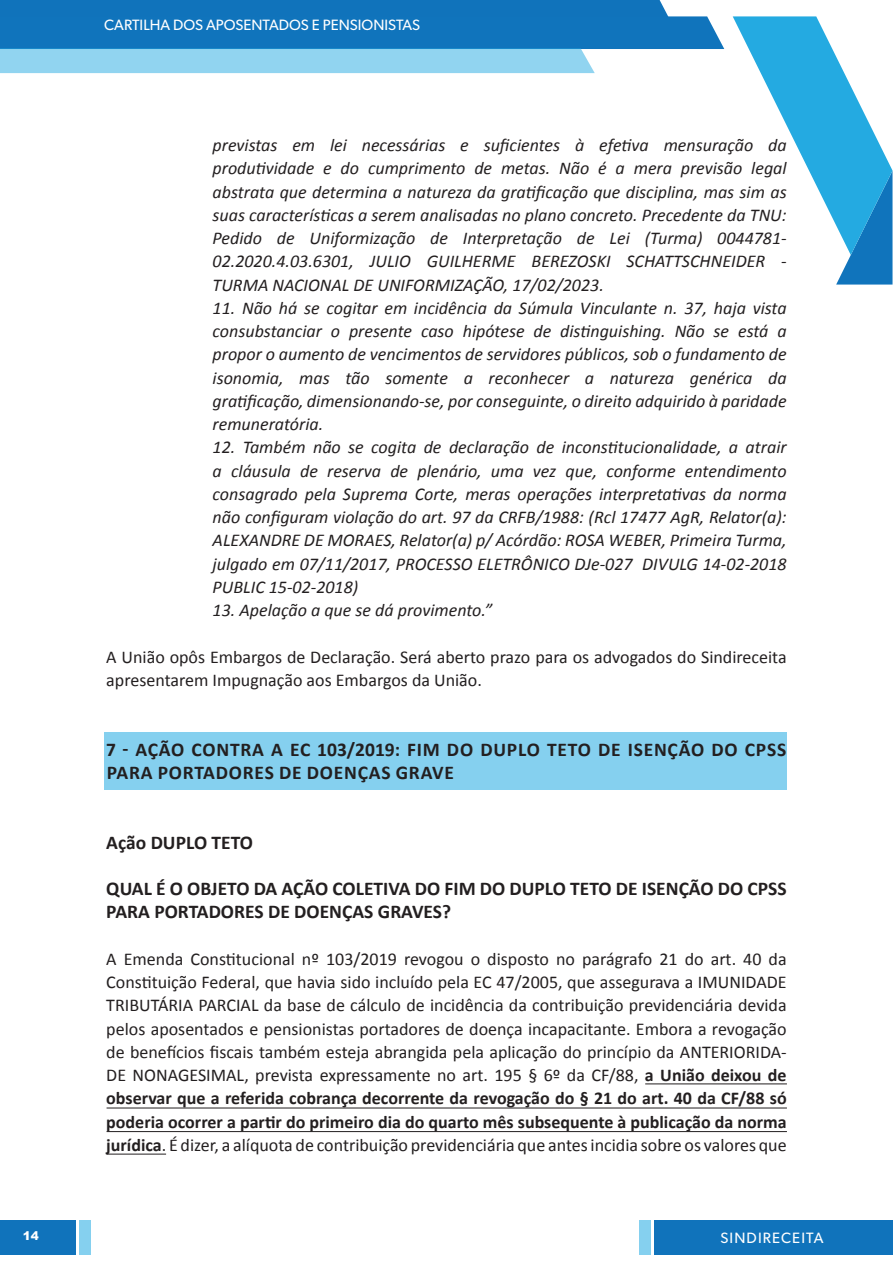
<style>
.page{position:relative;width:893px;height:1263px;background:#fff}
.page>*{position:absolute;margin:0;border:0;box-sizing:border-box;transform-origin:0 0}
.t1{font:700 19.5px/23.2px "Calibri";color:#231f20}
.t2{font:700 19.5px/23.2px "Calibri";letter-spacing:.04em;color:#231f20}
.t3{font:italic 18px/23.2px "Calibri";color:#231f20;text-align:justify}
.t4{font:18px/23.2px "Calibri";color:#231f20}
.t5{font:15px "Gibson";color:#fff}
.t6{font:15px "Gibson";letter-spacing:.075em;color:#fff}
.t7{font:900 12px "Arial";color:#fff}
.s1{font-weight:700}
</style>
<div class="page">
<div style="left:0;top:1220px;width:76px;height:35px;background:#1073bb"></div>
<div style="left:79px;top:1220px;width:11px;height:35px;background:#85d0ef"></div>
<div style="left:655px;top:1220px;width:238px;height:35px;background:#1073bb"></div>
<div style="left:639px;top:1220px;width:12px;height:35px;background:#85d0ef"></div>
<svg style="left:733px;top:16px;width:159px;height:269px"></svg>
<svg style="left:0;top:0;width:724px;height:73px;background:#4699cf"></svg>
<div style="left:104px;top:732px;width:683px;height:58px;background:#85d0ef"></div>
<hr style="left:645px;top:1083px;width:142px;height:1px;background:#231f20">
<hr style="left:107px;top:1107px;width:680px;height:1px;background:#231f20">
<hr style="left:107px;top:1131px;width:680px;height:1px;background:#231f20">
<hr style="left:107px;top:1154px;width:59px;height:1px;background:#231f20">
<p class="t5" style="left:104px;top:16px;width:317px">CARTILHA DOS APOSENTADOS E PENSIONISTAS</p>
<p class="t3" style="left:213px;top:133px;width:576px">previstas em lei necessárias e suficientes à efetiva mensuração da produtividade e do cumprimento de metas. Não é a mera previsão legal abstrata que determina a natureza da gratificação que disciplina, mas sim as suas características a serem analisadas no plano concreto. Precedente da TNU:<br>Pedido de Uniformização de Interpretação de Lei (Turma) 0044781- 02.2020.4.03.6301, JULIO GUILHERME BEREZOSKI SCHATTSCHNEIDER - TURMA NACIONAL DE UNIFORMIZAÇÃO, 17/02/2023.</p>
<p class="t3" style="left:213px;top:295px;width:576px">11. Não há se cogitar em incidência da Súmula Vinculante n. 37, haja vista consubstanciar o presente caso hipótese de distinguishing. Não se está a propor o aumento de vencimentos de servidores públicos, sob o fundamento de isonomia, mas tão somente a reconhecer a natureza genérica da gratificação, dimensionando-se, por conseguinte, o direito adquirido à paridade remuneratória.</p>
<p class="t3" style="left:213px;top:435px;width:576px">12. Também não se cogita de declaração de inconstitucionalidade, a atrair a cláusula de reserva de plenário, uma vez que, conforme entendimento consagrado pela Suprema Corte, meras operações interpretativas da norma não configuram violação do art. 97 da CRFB/1988: (Rcl 17477 AgR, Relator(a):<br>ALEXANDRE DE MORAES, Relator(a) p/ Acórdão: ROSA WEBER, Primeira Turma, julgado em 07/11/2017, PROCESSO ELETRÔNICO DJe-027 DIVULG 14-02-2018<br>PUBLIC 15-02-2018)</p>
<p class="t3" style="left:213px;top:598px;width:281px">13. Apelação a que se dá provimento.”</p>
<p class="t4" style="left:106px;top:645px;width:682px">A União opôs Embargos de Declaração. Será aberto prazo para os advogados do Sindireceita apresentarem Impugnação aos Embargos da União.</p>
<p class="t2" style="left:106px;top:737px;width:681px">7 - AÇÃO CONTRA A EC 103/2019: FIM DO DUPLO TETO DE ISENÇÃO DO CPSS<br>PARA PORTADORES DE DOENÇAS GRAVE</p>
<p class="t1" style="left:106px;top:830px;width:148px">Ação DUPLO TETO</p>
<p class="t1" style="left:106px;top:877px;width:682px">QUAL É O OBJETO DA AÇÃO COLETIVA DO FIM DO DUPLO TETO DE ISENÇÃO DO CPSS<br>PARA PORTADORES DE DOENÇAS GRAVES?</p>
<p class="t4" style="left:106px;top:947px;width:682px;text-align:justify">A Emenda Constitucional nº 103/2019 revogou o disposto no parágrafo 21 do art. 40 da Constituição Federal, que havia sido incluído pela EC 47/2005, que assegurava a IMUNIDADE TRIBUTÁRIA PARCIAL da base de cálculo de incidência da contribuição previdenciária devida pelos aposentados e pensionistas portadores de doença incapacitante. Embora a revogação de benefícios fiscais também esteja abrangida pela aplicação do princípio da ANTERIORIDA-DE NONAGESIMAL, prevista expressamente no art. 195 § 6º da CF/88, <span class="s1">a União deixou de observar que a referida cobrança decorrente da revogação do § 21 do art. 40 da CF/88 só poderia ocorrer a partir do primeiro dia do quarto mês subsequente à publicação da norma jurídica</span>. É dizer, a alíquota de contribuição previdenciária que antes incidia sobre os valores que</p>
<p class="t7" style="left:23px;top:1227px;width:18px">14</p>
<p class="t6" style="left:720px;top:1229px;width:105px">SINDIRECEITA</p>
</div>
